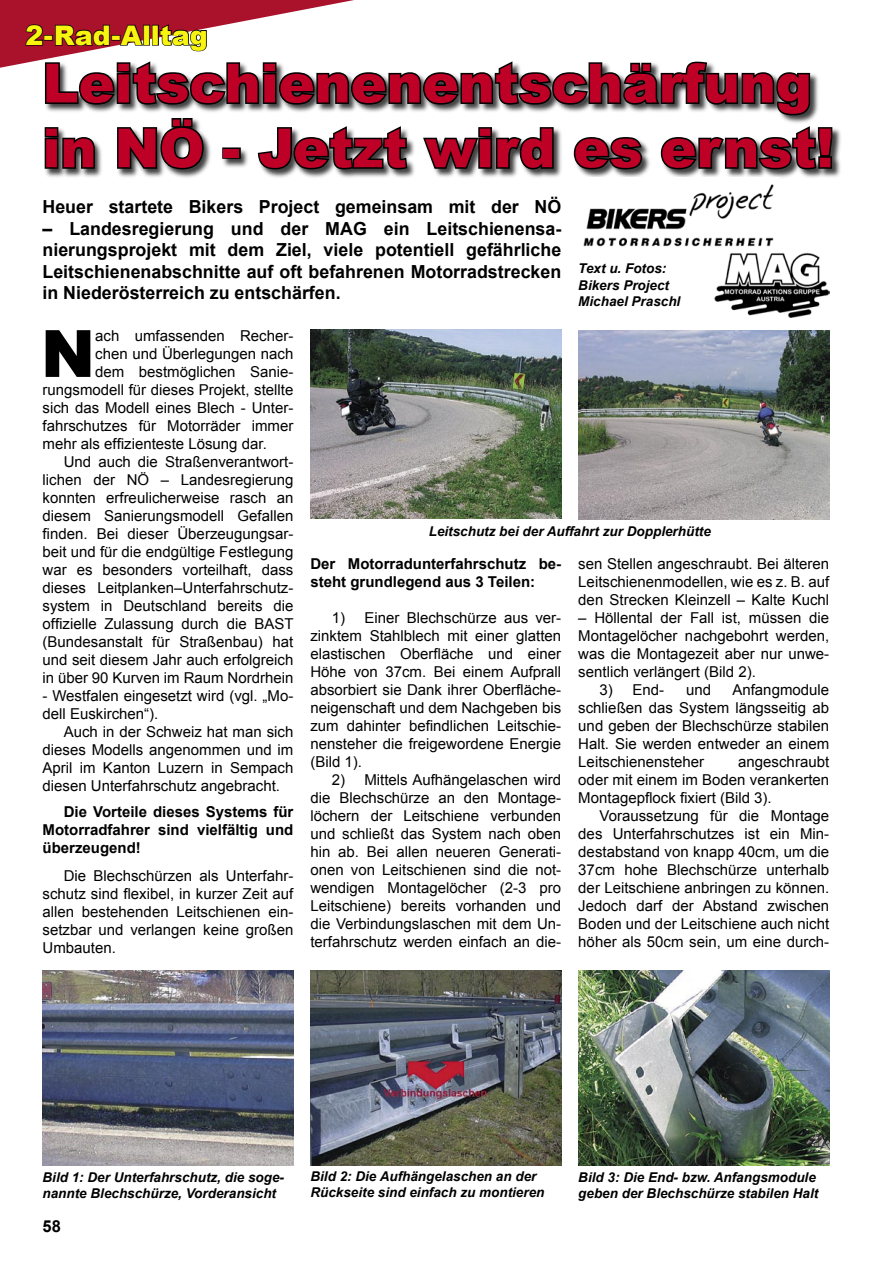
<style>
.page{position:relative;width:893px;height:1263px;background:#fff}
.page>*{position:absolute;margin:0;border:0;box-sizing:border-box;transform-origin:0 0}
.Lauftext_1_Buchstabe{font:900 65.25px "Arial";color:#000}
.Titel{font:900 54px "Arial";color:#be0027}
.t1{font:900 27px "Arial";color:#f7f410}
.Einleitungstext{font:700 18px/21.6px "Arial";color:#000;text-align:justify}
.t2{font:700 16.5px "Arial";color:#000}
.Lauftext_5_mm{font:15px/18px "Arial";color:#000;text-align:justify}
.Lauftext_1_Buchstabe-2{font:15px "Arial";color:#000}
.Lauftext_5_mm-2{font:700 15px/18px "Arial";color:#000}
.Bildtext{font:italic 700 13.5px/16.2px "Arial";color:#000}
</style>
<div class="page">
<div style="left:43px;top:60px;width:799px;height:119px;background:#000;opacity:.75"></div>
<img style="left:578px;top:330px;width:251px;height:189px">
<img style="left:310px;top:330px;width:251px;height:189px">
<img style="left:578px;top:177px;width:201px;height:70px">
<img style="left:714px;top:253px;width:115px;height:64px">
<img style="left:43px;top:970px;width:250px;height:195px">
<img style="left:310px;top:971px;width:251px;height:194px">
<img style="left:578px;top:971px;width:251px;height:194px">
<svg style="left:0;top:0;width:834px;height:172px"></svg>
<p class="t1" style="left:26px;top:16px;width:184px">2-Rad-Alltag</p>
<p class="Titel" style="left:43px;top:44px;width:771px">Leitschienenentschärfung</p>
<p class="Titel" style="left:43px;top:109px;width:793px">in NÖ - Jetzt wird es ernst!</p>
<p class="Einleitungstext" style="left:43px;top:196px;width:520px">Heuer startete Bikers Project gemeinsam mit der NÖ</p>
<p class="Einleitungstext" style="left:43px;top:218px;width:520px">– Landesregierung und der MAG ein Leitschienensa&shy;nierungsprojekt mit dem Ziel, viele potentiell gefährliche Leitschienenabschnitte auf oft befahrenen Motorradstrecken in Niederösterreich zu entschärfen.</p>
<p class="Bildtext" style="left:578px;top:261px;width:90px">Text u. Fotos:</p>
<p class="Bildtext" style="left:578px;top:277px;width:92px">Bikers Project</p>
<p class="Bildtext" style="left:578px;top:294px;width:104px">Michael Praschl</p>
<p class="Lauftext_1_Buchstabe" style="left:41px;top:306px;width:56px">N</p>
<p class="Lauftext_1_Buchstabe-2" style="left:95px;top:326px;width:200px">ach umfassenden Recher-</p>
<p class="Lauftext_1_Buchstabe-2" style="left:95px;top:344px;width:200px">chen und Überlegungen nach</p>
<p class="Lauftext_1_Buchstabe-2" style="left:95px;top:362px;width:200px">dem bestmöglichen Sanie-</p>
<p class="Lauftext_1_Buchstabe-2" style="left:43px;top:380px;width:252px">rungsmodell für dieses Projekt, stellte</p>
<p class="Lauftext_1_Buchstabe-2" style="left:43px;top:398px;width:252px">sich das Modell eines Blech - Unter-</p>
<p class="Lauftext_1_Buchstabe-2" style="left:43px;top:416px;width:252px">fahrschutzes für Motorräder immer</p>
<p class="Lauftext_1_Buchstabe-2" style="left:43px;top:434px;width:226px">mehr als effizienteste Lösung dar.</p>
<p class="Lauftext_5_mm" style="left:43px;top:453px;width:253px;text-indent:21px">Und auch die Straßenverantwort&shy;lichen der NÖ – Landesregierung konnten erfreulicherweise rasch an diesem Sanierungsmodell Gefallen finden. Bei dieser Überzeugungsar&shy;beit und für die endgültige Festlegung war es besonders vorteilhaft, dass dieses Leitplanken–Unterfahrschutz&shy;system in Deutschland bereits die offizielle Zulassung durch die BAST (Bundesanstalt für Straßenbau) hat und seit diesem Jahr auch erfolgreich in über 90 Kurven im Raum Nordrhein</p>
<p class="Lauftext_5_mm" style="left:43px;top:687px;width:252px">- Westfalen eingesetzt wird (vgl. „Mo&shy;dell Euskirchen“).</p>
<p class="Lauftext_5_mm" style="left:43px;top:723px;width:252px;text-indent:21px">Auch in der Schweiz hat man sich dieses Modells angenommen und im April im Kanton Luzern in Sempach diesen Unterfahrschutz angebracht.</p>
<p class="Lauftext_5_mm-2" style="left:43px;top:804px;width:252px;text-align:justify;text-indent:21px">Die Vorteile dieses Systems für Motorradfahrer sind vielfältig und überzeugend!</p>
<p class="Lauftext_5_mm" style="left:43px;top:867px;width:252px;text-indent:21px">Die Blechschürzen als Unterfahr&shy;schutz sind flexibel, in kurzer Zeit auf allen bestehenden Leitschienen ein&shy;setzbar und verlangen keine großen Umbauten.</p>
<p class="Bildtext" style="left:429px;top:523px;width:284px">Leitschutz bei der Auffahrt zur Dopplerhütte</p>
<p class="Lauftext_5_mm-2" style="left:310px;top:555px;width:252px">Der Motorradunterfahrschutz be&shy;steht grundlegend aus 3 Teilen:</p>
<p class="Lauftext_5_mm" style="left:310px;top:609px;width:252px;text-indent:21px">1) Einer Blechschürze aus ver&shy;zinktem Stahlblech mit einer glatten elastischen Oberfläche und einer Höhe von 37cm. Bei einem Aufprall absorbiert sie Dank ihrer Oberfläche&shy;neigenschaft und dem Nachgeben bis zum dahinter befindlichen Leitschie&shy;nensteher die freigewordene Energie (Bild 1).</p>
<p class="Lauftext_5_mm" style="left:310px;top:771px;width:252px;text-indent:21px">2) Mittels Aufhängelaschen wird die Blechschürze an den Montage&shy;löchern der Leitschiene verbunden und schließt das System nach oben hin ab. Bei allen neueren Generati&shy;onen von Leitschienen sind die not&shy;wendigen Montagelöcher (2-3 pro Leitschiene) bereits vorhanden und die Verbindungslaschen mit dem Un&shy;terfahrschutz werden einfach an die-</p>
<p class="Lauftext_5_mm" style="left:578px;top:555px;width:252px">sen Stellen angeschraubt. Bei älteren Leitschienenmodellen, wie es z. B. auf den Strecken Kleinzell – Kalte Kuchl</p>
<p class="Lauftext_5_mm" style="left:578px;top:609px;width:252px">– Höllental der Fall ist, müssen die Montagelöcher nachgebohrt werden, was die Montagezeit aber nur unwe&shy;sentlich verlängert (Bild 2).</p>
<p class="Lauftext_5_mm" style="left:600px;top:681px;width:66px">3) End-</p>
<p class="Lauftext_5_mm" style="left:686px;top:681px;width:27px">und</p>
<p class="Lauftext_5_mm" style="left:578px;top:681px;width:252px;text-indent:154px">Anfangmodule schließen das System längsseitig ab und geben der Blechschürze stabilen Halt. Sie werden entweder an einem Leitschienensteher</p>
<p class="Lauftext_5_mm" style="left:578px;top:753px;width:252px;text-indent:160px">angeschraubt oder mit einem im Boden verankerten Montagepflock fixiert (Bild 3).</p>
<p class="Lauftext_5_mm" style="left:578px;top:807px;width:252px;text-indent:21px">Voraussetzung für die Montage des Unterfahrschutzes ist ein Min&shy;destabstand von knapp 40cm, um die 37cm hohe Blechschürze unterhalb der Leitschiene anbringen zu können.<br>Jedoch darf der Abstand zwischen Boden und der Leitschiene auch nicht höher als 50cm sein, um eine durch-</p>
<p class="Bildtext" style="left:43px;top:1169px;width:243px">Bild 1: Der Unterfahrschutz, die soge&shy;nannte Blechschürze, Vorderansicht</p>
<p class="Bildtext" style="left:310px;top:1168px;width:236px">Bild 2: Die Aufhängelaschen an der<br>Rückseite sind einfach zu montieren</p>
<p class="Bildtext" style="left:578px;top:1169px;width:242px">Bild 3: Die End- bzw. Anfangsmodule geben der Blechschürze stabilen Halt</p>
<p class="t2" style="left:43px;top:1216px;width:20px">58</p>
</div>
